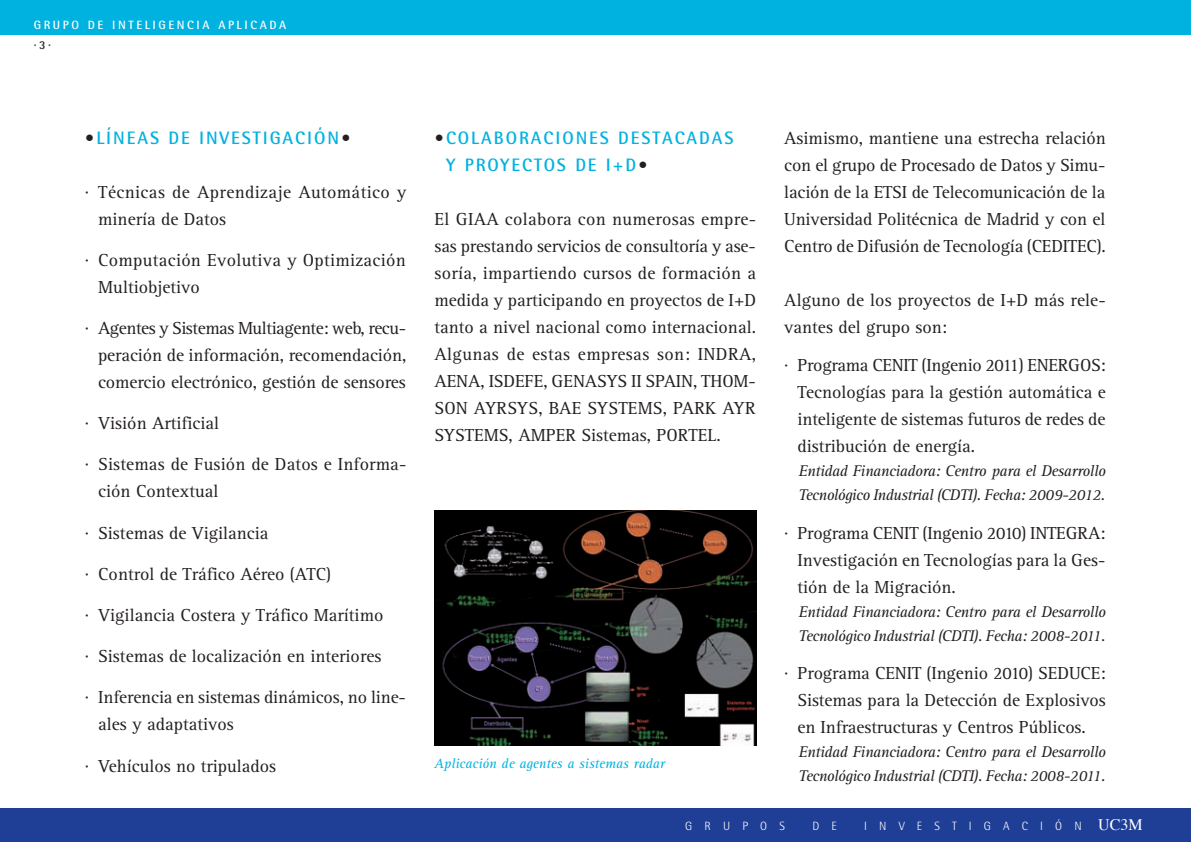
<style>
.page{position:relative;width:1191px;height:842px;background:#fff}
.page>*{position:absolute;margin:0;border:0;box-sizing:border-box;transform-origin:0 0}
.t1{font:18px/27px "Rotis Serif";color:#231f20;text-align:justify}
.t2{font:700 18px/27px "Rotis Semi Sans";letter-spacing:.105em;color:#00b2e0}
.t3{font:18px/27px "Rotis Serif";letter-spacing:.02em;color:#231f20}
.t4{font:italic 16px/24px "Rotis Serif";letter-spacing:-.025em;color:#231f20}
.t5{font:italic 14px "Rotis Serif";color:#00b2e0}
.t6{font:700 12px "Rotis Semi Sans";letter-spacing:.215em;color:#fff}
.t7{font:300 12px "Rotis Semi Sans";letter-spacing:1.01em;color:#fff}
.t8{font:700 12px "Rotis Semi Sans";color:#231f20}
.s1{color:#231f20}
.s2{font-family:"Times";font-weight:400;font-size:16px}
</style>
<div class="page">
<div style="left:0;top:1px;width:1190px;height:34px;background:#00b2e0"></div>
<div style="left:0;top:809px;width:1190px;height:33px;background:#1f3f97"></div>
<img style="left:434px;top:510px;width:322px;height:236px">
<p class="t6" style="left:34px;top:21px;width:254px">GRUPO DE INTELIGENCIA APLICADA</p>
<p class="t8" style="left:34px;top:41px;width:19px">·3·</p>
<p class="t2" style="left:85px;top:126px;width:267px"><span class="s1">•</span>LÍNEAS DE INVESTIGACIÓN<span class="s1">•</span></p>
<p class="t3" style="left:98px;top:180px;width:310px;text-indent:-14px">· Técnicas de Aprendizaje Automático y minería de Datos</p>
<p class="t1" style="left:98px;top:248px;width:309px;text-indent:-14px">· Computación Evolutiva y Optimización<br>Multiobjetivo</p>
<p class="t1" style="left:98px;top:316px;width:310px;text-indent:-13px">· Agentes y Sistemas Multiagente: web, recu&shy;peración de información, recomendación, comercio electrónico, gestión de sensores</p>
<p class="t1" style="left:85px;top:411px;width:136px">· Visión Artificial</p>
<p class="t1" style="left:98px;top:453px;width:309px;text-indent:-14px">· Sistemas de Fusión de Datos e Informa&shy;ción Contextual</p>
<p class="t1" style="left:85px;top:521px;width:185px">· Sistemas de Vigilancia</p>
<p class="t1" style="left:85px;top:562px;width:248px">· Control de Tráfico Aéreo (ATC)</p>
<p class="t1" style="left:85px;top:603px;width:300px">· Vigilancia Costera y Tráfico Marítimo</p>
<p class="t1" style="left:85px;top:644px;width:298px">· Sistemas de localización en interiores</p>
<p class="t1" style="left:98px;top:685px;width:309px;text-indent:-14px">· Inferencia en sistemas dinámicos, no line&shy;ales y adaptativos</p>
<p class="t1" style="left:85px;top:754px;width:193px">· Vehículos no tripulados</p>
<p class="t2" style="left:446px;top:126px;width:289px;text-indent:-12px"><span class="s1">•</span>COLABORACIONES DESTACADAS<br>Y PROYECTOS DE I+D<span class="s1">•</span></p>
<p class="t1" style="left:434px;top:207px;width:323px">El GIAA colabora con numerosas empre&shy;sas prestando servicios de consultoría y ase&shy;soría, impartiendo cursos de formación a medida y participando en proyectos de I+D tanto a nivel nacional como internacional.<br>Algunas de estas empresas son: INDRA, AENA, ISDEFE, GENASYS II SPAIN, THOM-SON AYRSYS, BAE SYSTEMS, PARK AYR SYSTEMS, AMPER Sistemas, PORTEL.</p>
<p class="t5" style="left:434px;top:758px;width:232px">Aplicación de agentes a sistemas radar</p>
<p class="t1" style="left:784px;top:126px;width:323px">Asimismo, mantiene una estrecha relación con el grupo de Procesado de Datos y Simu&shy;lación de la ETSI de Telecomunicación de la Universidad Politécnica de Madrid y con el Centro de Difusión de Tecnología (CEDITEC).</p>
<p class="t1" style="left:784px;top:288px;width:323px">Alguno de los proyectos de I+D más rele&shy;vantes del grupo son:</p>
<p class="t1" style="left:797px;top:353px;width:310px;text-indent:-13px">· Programa CENIT (Ingenio 2011) ENERGOS:<br>Tecnologías para la gestión automática e inteligente de sistemas futuros de redes de distribución de energía.</p>
<p class="t4" style="left:798px;top:460px;width:309px">Entidad Financiadora: Centro para el Desarrollo<br>Tecnológico Industrial (CDTI). Fecha: 2009-2012.</p>
<p class="t1" style="left:797px;top:521px;width:309px;text-indent:-13px">· Programa CENIT (Ingenio 2010) INTEGRA:<br>Investigación en Tecnologías para la Ges&shy;tión de la Migración.</p>
<p class="t4" style="left:798px;top:601px;width:309px">Entidad Financiadora: Centro para el Desarrollo<br>Tecnológico Industrial (CDTI). Fecha: 2008-2011.</p>
<p class="t1" style="left:797px;top:661px;width:310px;text-indent:-13px">· Programa CENIT (Ingenio 2010) SEDUCE:<br>Sistemas para la Detección de Explosivos en Infraestructuras y Centros Públicos.</p>
<p class="t4" style="left:798px;top:741px;width:309px">Entidad Financiadora: Centro para el Desarrollo<br>Tecnológico Industrial (CDTI). Fecha: 2008-2011.</p>
<p class="t7" style="left:685px;top:822px;width:101px">GRUPOS</p>
<p class="t7" style="left:812px;top:822px;width:26px">D E</p>
<p class="t7" style="left:864px;top:822px;width:280px">INVESTIGACIÓN <span class="s2">UC3M</span></p>
</div>
